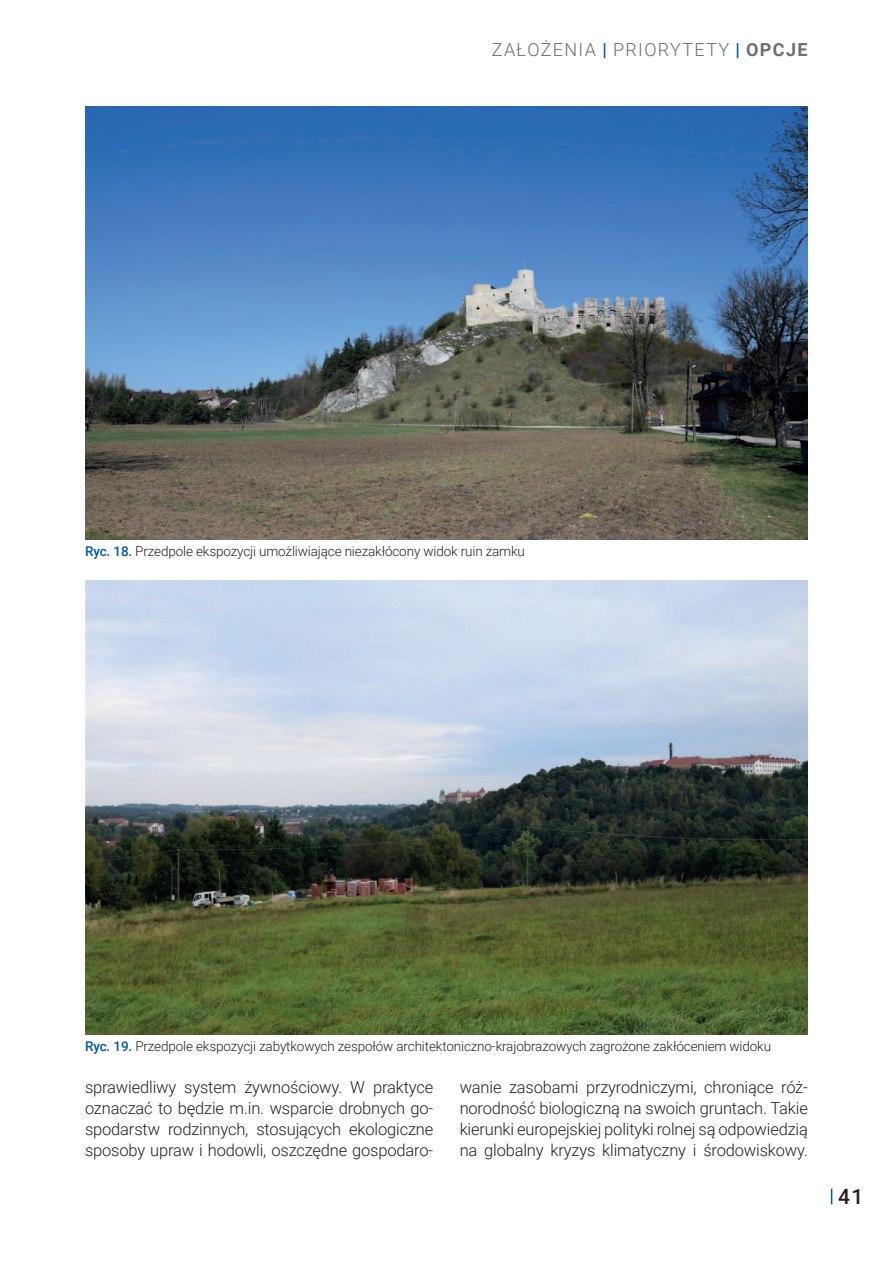
<style>
.page{position:relative;width:893px;height:1263px;background:#fff}
.page>*{position:absolute;margin:0;border:0;box-sizing:border-box;transform-origin:0 0}
.t1{font:500 21px "Roboto";color:#231f20}
.t2{font:300 18px "Roboto";letter-spacing:.08em;color:#6c6d70}
.t3{font:700 18px "Roboto";color:#6c6d70}
.t4{font:300 16.5px/21px "Roboto";letter-spacing:-.01em;color:#231f20;text-align:justify}
.t5{font:300 13.5px "Roboto";letter-spacing:-.01em;color:#231f20}
.s1{font-weight:500;color:#01579f}
.s2{font-weight:300}
</style>
<div class="page">
<svg style="left:831px;top:1188px;width:1px;height:16px"></svg>
<img style="left:85px;top:106px;width:723px;height:433px">
<img style="left:85px;top:580px;width:723px;height:455px">
<p class="t2" style="left:492px;top:37px;width:73px">założenia</p>
<p class="t2" style="left:602px;top:37px;width:23px"><span class="s1">|</span> prior</p>
<p class="t2" style="left:670px;top:37px;width:25px">ytet</p>
<p class="t3" style="left:719px;top:37px;width:90px"><span class="s2">y</span><span class="s1">|</span>OPCJE</p>
<p class="t5" style="left:85px;top:542px;width:441px"><span class="s1">Ryc. 18.</span> Przedpole ekspozycji umożliwiające niezakłócony widok ruin zamku</p>
<p class="t5" style="left:85px;top:1037px;width:688px"><span class="s1">Ryc. 19.</span> Przedpole ekspozycji zabytkowych zespołów architektoniczno-krajobrazowych zagrożone zakłóceniem widoku</p>
<p class="t4" style="left:85px;top:1076px;width:350px">sprawiedliwy system żywnościowy. W praktyce oznaczać to będzie m.in. wsparcie drobnych go&shy;spodarstw rodzinnych, stosujących ekologiczne sposoby upraw i hodowli, oszczędne gospodaro-</p>
<p class="t4" style="left:460px;top:1076px;width:350px">wanie zasobami przyrodniczymi, chroniące róż&shy;norodność biologiczną na swoich gruntach. Takie kierunki europejskiej polityki rolnej są odpowiedzią na globalny kryzys klimatyczny i środowiskowy.</p>
<p class="t1" style="left:838px;top:1182px;width:27px">41</p>
</div>
